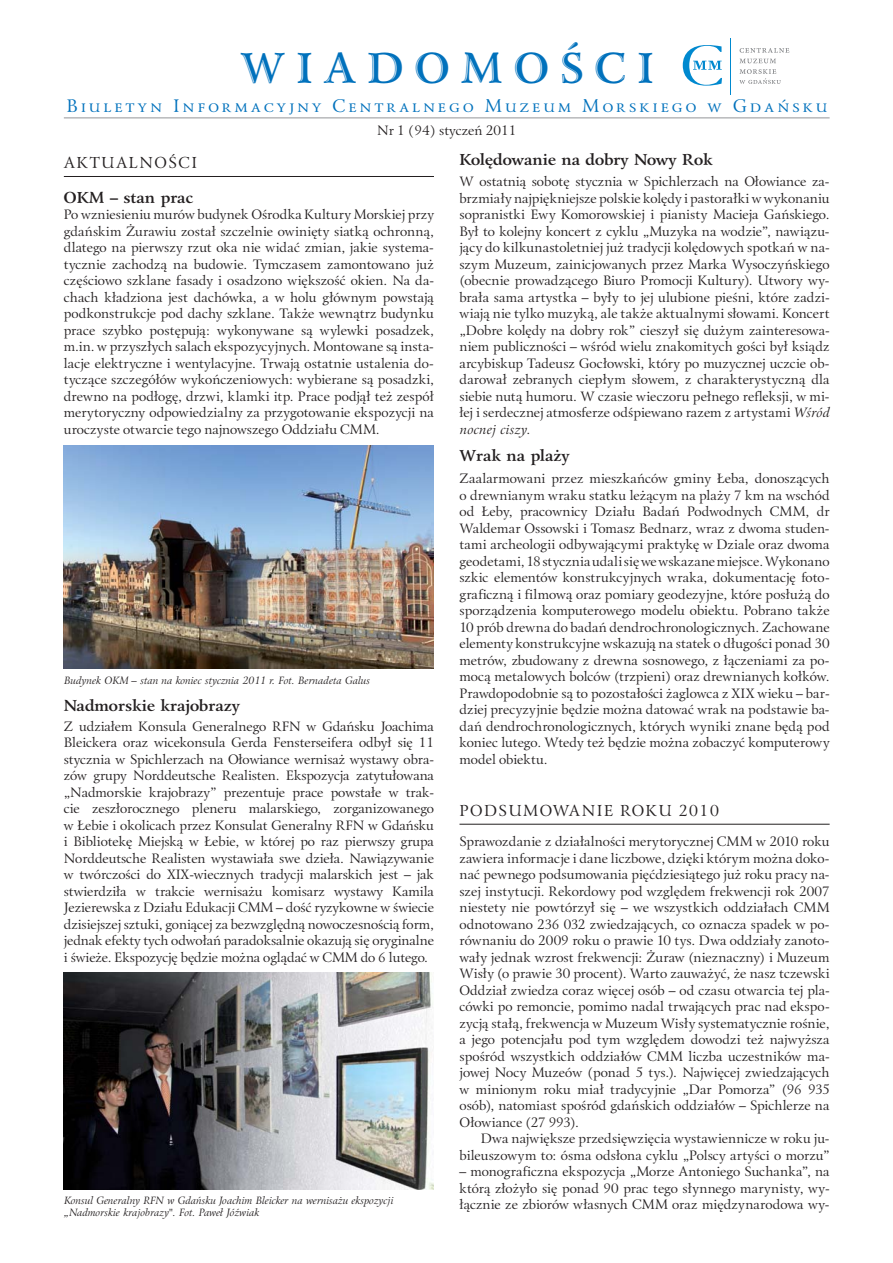
<style>
.page{position:relative;width:893px;height:1263px;background:#fff}
.page>*{position:absolute;margin:0;border:0;box-sizing:border-box;transform-origin:0 0}
.t1{font:45px "Eunice EFN Handtooled";letter-spacing:.25em;color:#0071bc}
.t2{font:18px "Eunice EFN";letter-spacing:.19em;color:#0071bc}
.t3{font:700 15.75px "Eunice EFN";color:#231f20}
.t4{font:15.75px "Eunice EFN";letter-spacing:.155em;color:#231f20}
.t5{font:15.75px "Eunice EFN";letter-spacing:.24em;color:#231f20}
.t6{font:13.5px/16.5px "Eunice EFN";color:#231f20;text-align:justify}
.t7{font:italic 10.5px/12px "Eunice EFN";color:#231f20}
.s1{font-style:italic}
</style>
<div class="page">
<hr style="left:64px;top:118px;width:765px;height:1px;background:#939598">
<svg style="left:739px;top:48px;width:50px;height:5px"></svg>
<svg style="left:740px;top:59px;width:36px;height:4px"></svg>
<svg style="left:739px;top:69px;width:41px;height:15px"></svg>
<svg style="left:682px;top:45px;width:40px;height:41px"></svg>
<hr style="left:730px;top:38px;width:1px;height:56px;background:#0089cf">
<img style="left:64px;top:446px;width:370px;height:223px">
<hr style="left:64px;top:176px;width:370px;height:1px;background:#231f20">
<hr style="left:459px;top:824px;width:370px;height:1px;background:#231f20">
<img style="left:64px;top:973px;width:370px;height:216px">
<h1 class="t1" style="left:240px;top:52px;width:415px">WIADOMOŚCI</h1>
<h2 class="t2" style="left:66px;top:97px;width:762px">BIULETYN INFORMACYJNY CENTRALNEGO MUZEUM MORSKIEGO W GDAŃSKU</h2>
<p class="t6" style="left:377px;top:123px;width:141px">Nr 1 (94) styczeń 2011</p>
<p class="t5" style="left:64px;top:155px;width:135px">AKTUALNOŚCI</p>
<p class="t3" style="left:64px;top:188px;width:131px">OKM – stan prac</p>
<p class="t6" style="left:64px;top:207px;width:371px">Po wzniesieniu murów budynek Ośrodka Kultury Morskiej przy gdańskim Żurawiu został szczelnie owinięty siatką ochronną, dlatego na pierwszy rzut oka nie widać zmian, jakie systema&shy;tycznie zachodzą na budowie. Tymczasem zamontowano już częściowo szklane fasady i osadzono większość okien. Na da&shy;chach kładziona jest dachówka, a w holu głównym powstają podkonstrukcje pod dachy szklane. Także wewnątrz budynku prace szybko postępują: wykonywane są wylewki posadzek, m.in. w przyszłych salach ekspozycyjnych. Montowane są insta&shy;lacje elektryczne i wentylacyjne. Trwają ostatnie ustalenia do&shy;tyczące szczegółów wykończeniowych: wybierane są posadzki, drewno na podłogę, drzwi, klamki itp. Prace podjął też zespół merytoryczny odpowiedzialny za przygotowanie ekspozycji na uroczyste otwarcie tego najnowszego Oddziału CMM.</p>
<p class="t7" style="left:64px;top:675px;width:307px">Budynek OKM – stan na koniec stycznia 2011 r. Fot. Bernadeta Galus</p>
<p class="t3" style="left:64px;top:697px;width:178px">Nadmorskie krajobrazy</p>
<p class="t6" style="left:64px;top:719px;width:372px">Z udziałem Konsula Generalnego RFN w Gdańsku Joachima Bleickera oraz wicekonsula Gerda Fensterseifera odbył się 11 stycznia w Spichlerzach na Ołowiance wernisaż wystawy obra&shy;zów grupy Norddeutsche Realisten. Ekspozycja zatytułowana „Nadmorskie krajobrazy” prezentuje prace powstałe w trak&shy;cie zeszłorocznego pleneru malarskiego, zorganizowanego w Łebie i okolicach przez Konsulat Generalny RFN w Gdańsku i Bibliotekę Miejską w Łebie, w której po raz pierwszy grupa Norddeutsche Realisten wystawiała swe dzieła. Nawiązywanie w twórczości do XIX-wiecznych tradycji malarskich jest – jak stwierdziła w trakcie wernisażu komisarz wystawy Kamila Jezierewska z Działu Edukacji CMM – dość ryzykowne w świecie dzisiejszej sztuki, goniącej za bezwzględną nowoczesnością form, jednak efekty tych odwołań paradoksalnie okazują się oryginalne i świeże. Ekspozycję będzie można oglądać w CMM do 6 lutego.</p>
<p class="t7" style="left:64px;top:1195px;width:331px">Konsul Generalny RFN w Gdańsku Joachim Bleicker na wernisażu ekspozycji „Nadmorskie krajobrazy". Fot. Paweł Jóźwiak</p>
<p class="t3" style="left:459px;top:151px;width:255px">Kolędowanie na dobry Nowy Rok</p>
<p class="t6" style="left:459px;top:174px;width:371px">W ostatnią sobotę stycznia w Spichlerzach na Ołowiance za&shy;brzmiały najpiękniejsze polskie kolędy i pastorałki w wykonaniu sopranistki Ewy Komorowskiej i pianisty Macieja Gańskiego.<br>Był to kolejny koncert z cyklu „Muzyka na wodzie”, nawiązu&shy;jący do kilkunastoletniej już tradycji kolędowych spotkań w na&shy;szym Muzeum, zainicjowanych przez Marka Wysoczyńskiego (obecnie prowadzącego Biuro Promocji Kultury). Utwory wy&shy;brała sama artystka – były to jej ulubione pieśni, które zadzi&shy;wiają nie tylko muzyką, ale także aktualnymi słowami. Koncert „Dobre kolędy na dobry rok” cieszył się dużym zainteresowa&shy;niem publiczności – wśród wielu znakomitych gości był ksiądz arcybiskup Tadeusz Gocłowski, który po muzycznej uczcie ob&shy;darował zebranych ciepłym słowem, z charakterystyczną dla siebie nutą humoru. W czasie wieczoru pełnego refleksji, w mi&shy;łej i serdecznej atmosferze odśpiewano razem z artystami <span class="s1">Wśród nocnej ciszy</span>.</p>
<p class="t6" style="left:459px;top:471px;width:371px">Zaalarmowani przez mieszkańców gminy Łeba, donoszących o drewnianym wraku statku leżącym na plaży 7 km na wschód od Łeby, pracownicy Działu Badań Podwodnych CMM, dr Waldemar Ossowski i Tomasz Bednarz, wraz z dwoma studen&shy;tami archeologii odbywającymi praktykę w Dziale oraz dwoma geodetami, 18 stycznia udali się we wskazane miejsce. Wykonano szkic elementów konstrukcyjnych wraka, dokumentację foto&shy;graficzną i filmową oraz pomiary geodezyjne, które posłużą do sporządzenia komputerowego modelu obiektu. Pobrano także 10 prób drewna do badań dendrochronologicznych. Zachowane elementy konstrukcyjne wskazują na statek o długości ponad 30 metrów, zbudowany z drewna sosnowego, z łączeniami za po&shy;mocą metalowych bolców (trzpieni) oraz drewnianych kołków.<br>Prawdopodobnie są to pozostałości żaglowca z XIX wieku – bar&shy;dziej precyzyjnie będzie można datować wrak na podstawie ba&shy;dań dendrochronologicznych, których wyniki znane będą pod koniec lutego. Wtedy też będzie można zobaczyć komputerowy model obiektu.</p>
<p class="t3" style="left:459px;top:446px;width:112px">Wrak na plaży</p>
<p class="t4" style="left:459px;top:803px;width:261px">PODSUMOWANIE ROKU 2010</p>
<p class="t6" style="left:459px;top:834px;width:371px">Sprawozdanie z działalności merytorycznej CMM w 2010 roku zawiera informacje i dane liczbowe, dzięki którym można doko&shy;nać pewnego podsumowania pięćdziesiątego już roku pracy na&shy;szej instytucji. Rekordowy pod względem frekwencji rok 2007 niestety nie powtórzył się – we wszystkich oddziałach CMM odnotowano 236 032 zwiedzających, co oznacza spadek w po&shy;równaniu do 2009 roku o prawie 10 tys. Dwa oddziały zanoto&shy;wały jednak wzrost frekwencji: Żuraw (nieznaczny) i Muzeum Wisły (o prawie 30 procent). Warto zauważyć, że nasz tczewski Oddział zwiedza coraz więcej osób – od czasu otwarcia tej pla&shy;cówki po remoncie, pomimo nadal trwających prac nad ekspo&shy;zycją stałą, frekwencja w Muzeum Wisły systematycznie rośnie, a jego potencjału pod tym względem dowodzi też najwyższa spośród wszystkich oddziałów CMM liczba uczestników ma&shy;jowej Nocy Muzeów (ponad 5 tys.). Najwięcej zwiedzających w minionym roku miał tradycyjnie „Dar Pomorza” (96 935 osób), natomiast spośród gdańskich oddziałów – Spichlerze na Ołowiance (27 993).</p>
<p class="t6" style="left:459px;top:1131px;width:371px;text-align:right">Dwa największe przedsięwzięcia wystawiennicze w roku ju&shy;bileuszowym to: ósma odsłona cyklu „Polscy artyści o morzu”</p>
<p class="t6" style="left:459px;top:1164px;width:371px">– monograficzna ekspozycja „Morze Antoniego Suchanka”, na którą złożyło się ponad 90 prac tego słynnego marynisty, wy&shy;łącznie ze zbiorów własnych CMM oraz międzynarodowa wy-</p>
</div>
